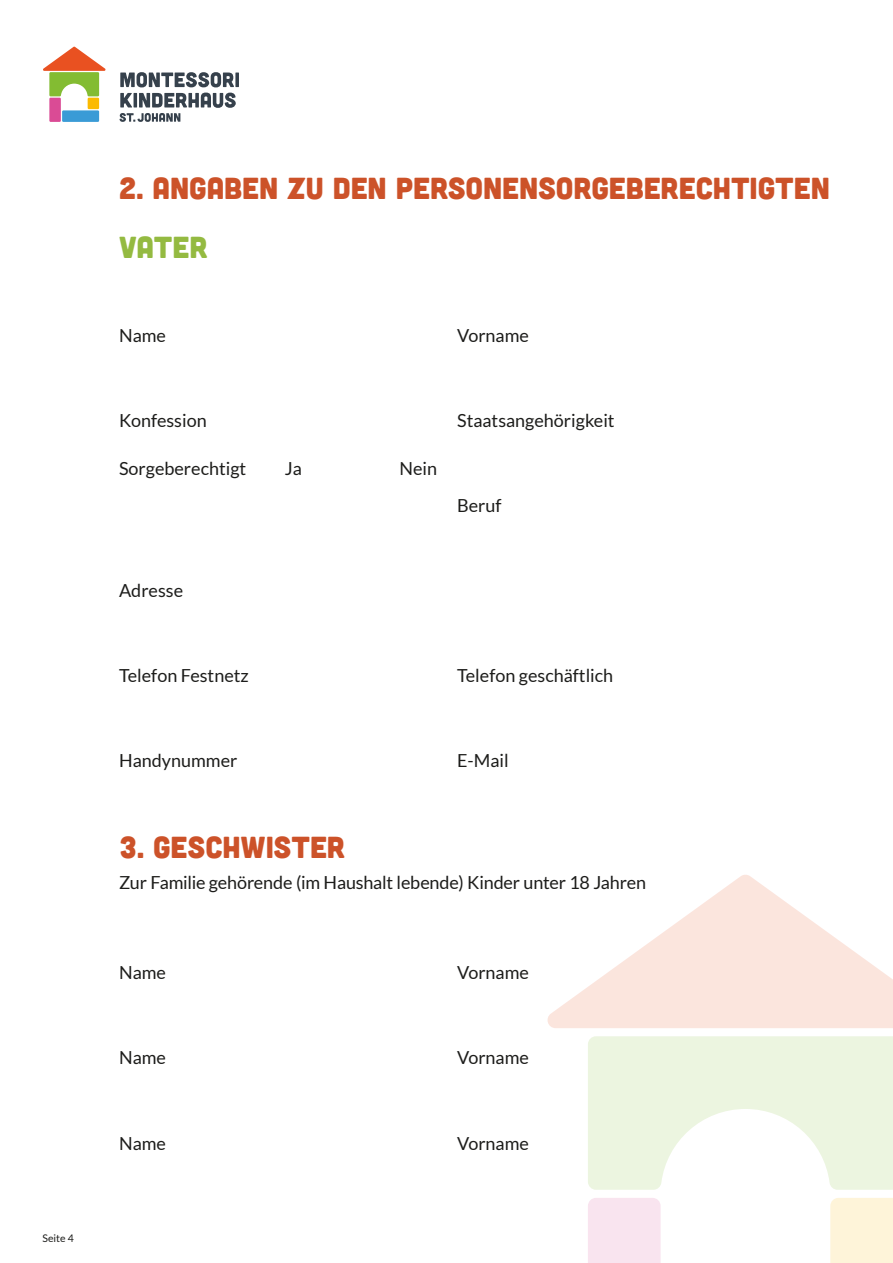
<style>
.page{position:relative;width:893px;height:1263px;background:#fff}
.page>*{position:absolute;margin:0;border:0;box-sizing:border-box;transform-origin:0 0}
.t1{font:30.3px "Cubano";color:#cc5229}
.t2{font:30.3px "Cubano";letter-spacing:.005em;color:#94ba41}
.t3{font:18px "Lato";color:#1d1d1b}
.t4{font:10.5px "Lato";color:#1d1d1b}
</style>
<div class="page">
<div style="left:588px;top:1198px;width:73px;height:65px;background:#f9e4ef"></div>
<div style="left:830px;top:1198px;width:63px;height:65px;background:#fef4d9"></div>
<svg style="left:547px;top:875px;width:346px;height:153px;fill:#fbe5dd"></svg>
<svg style="left:588px;top:1036px;width:305px;height:154px;fill:#ecf5e0"></svg>
<div style="left:49px;top:98px;width:12px;height:24px;background:#da4b95"></div>
<div style="left:88px;top:98px;width:11px;height:11px;background:#fbba00"></div>
<div style="left:62px;top:110px;width:37px;height:12px;background:#3a9bd6"></div>
<svg style="left:43px;top:47px;width:63px;height:49px"></svg>
<svg style="left:120px;top:72px;width:119px;height:15px"></svg>
<svg style="left:120px;top:93px;width:116px;height:29px"></svg>
<p class="t4" style="left:43px;top:1232px;width:33px">Seite 4</p>
<h1 class="t1" style="left:119px;top:169px;width:712px">2. ANGABEN ZU DEN PERSONENSORGEBERECHTIGTEN</h1>
<h1 class="t2" style="left:119px;top:228px;width:90px">VATER</h1>
<p class="t3" style="left:119px;top:325px;width:48px">Name</p>
<p class="t3" style="left:457px;top:325px;width:73px">Vorname</p>
<p class="t3" style="left:119px;top:410px;width:89px">Konfession</p>
<p class="t3" style="left:119px;top:458px;width:129px">Sorgeberechtigt</p>
<p class="t3" style="left:285px;top:458px;width:19px">Ja</p>
<p class="t3" style="left:399px;top:458px;width:39px">Nein</p>
<p class="t3" style="left:457px;top:410px;width:159px">Staatsangehörigkeit</p>
<p class="t3" style="left:457px;top:495px;width:46px">Beruf</p>
<p class="t3" style="left:119px;top:580px;width:66px">Adresse</p>
<p class="t3" style="left:119px;top:665px;width:131px">Telefon Festnetz</p>
<p class="t3" style="left:119px;top:750px;width:120px">Handynummer</p>
<p class="t3" style="left:457px;top:665px;width:158px">Telefon geschäftlich</p>
<p class="t3" style="left:457px;top:750px;width:53px">E-Mail</p>
<h1 class="t1" style="left:119px;top:828px;width:227px">3. GESCHWISTER</h1>
<p class="t3" style="left:119px;top:872px;width:528px">Zur Familie gehörende (im Haushalt lebende) Kinder unter 18 Jahren</p>
<p class="t3" style="left:119px;top:963px;width:48px">Name</p>
<p class="t3" style="left:457px;top:963px;width:73px">Vorname</p>
<p class="t3" style="left:119px;top:1048px;width:48px">Name</p>
<p class="t3" style="left:457px;top:1048px;width:73px">Vorname</p>
<p class="t3" style="left:119px;top:1133px;width:48px">Name</p>
<p class="t3" style="left:457px;top:1133px;width:73px">Vorname</p>
</div>
